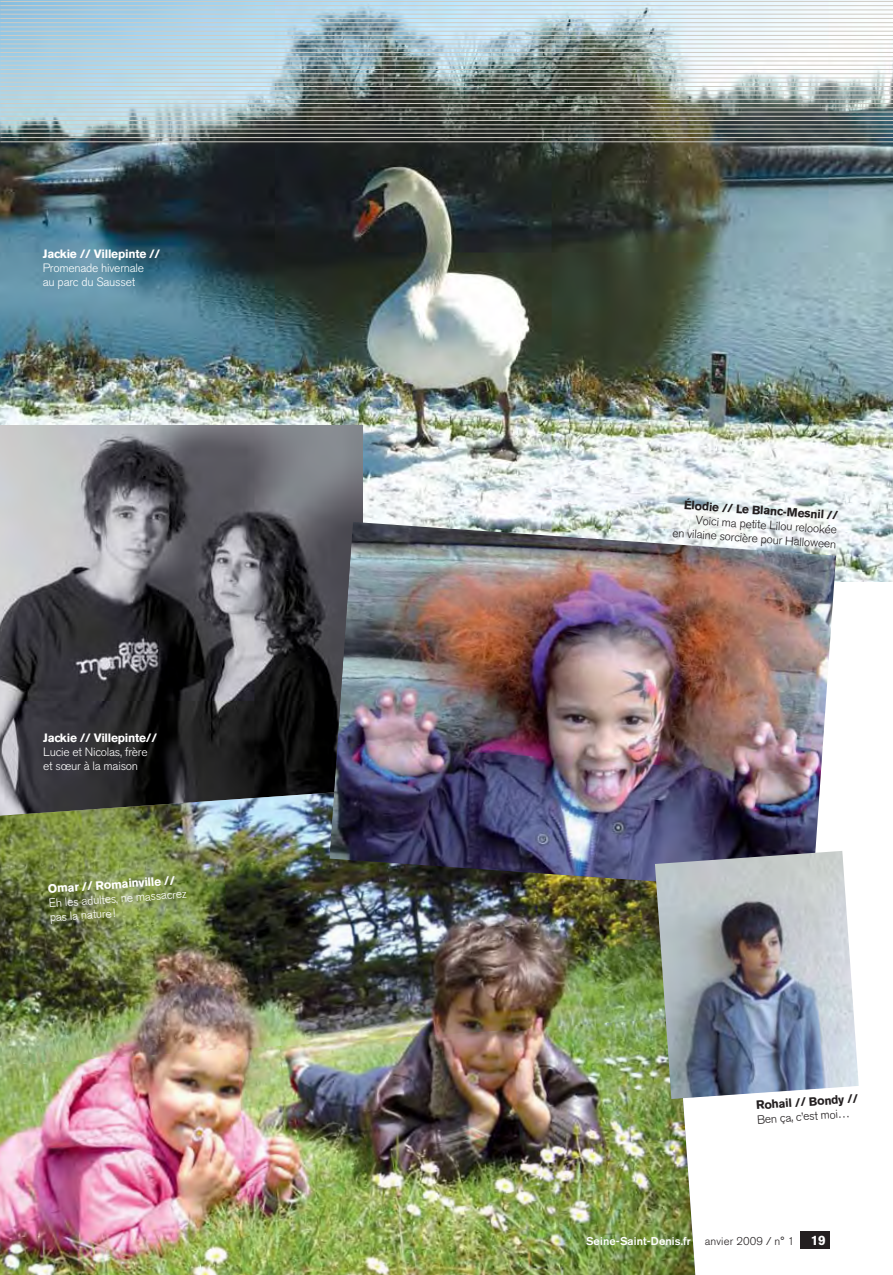
<style>
.page{position:relative;width:893px;height:1275px;background:#fff}
.page>*{position:absolute;margin:0;border:0;box-sizing:border-box;transform-origin:0 0}
.t1{font:300 12px/14.2px "Akzidenz Grotesk BE";letter-spacing:-.02em;color:#fff}
.t2{font:300 12px/14.2px "Akzidenz Grotesk BE";color:#231f20;text-align:right}
.t3{font:700 12px "Akzidenz Grotesk BE";letter-spacing:-.02em;color:#fff}
.t4{font:700 12px "Akzidenz Grotesk BE";color:#231f20}
.t5{font:500 11.25px "Akzidenz Grotesk BE";letter-spacing:.01em;color:#fff}
.s1{font-weight:300}
.s2{font-weight:300;color:#231f20}
.s3{font-weight:700;font-size:13.5px}
</style>
<div class="page">
<img style="left:0;top:0;width:893px;height:581px">
<img style="left:0;top:426px;width:362px;height:343px">
<hr style="left:0;top:137px;width:893px;height:1px;background:#cfccc5">
<hr style="left:0;top:141px;width:893px;height:1px;background:#cfccc5">
<hr style="left:0;top:133px;width:893px;height:1px;background:#cfccc5">
<hr style="left:0;top:129px;width:893px;height:1px;background:#cfccc5">
<hr style="left:0;top:124px;width:893px;height:1px;background:#cfccc5">
<hr style="left:0;top:120px;width:893px;height:1px;background:#cfccc5">
<hr style="left:0;top:116px;width:893px;height:1px;background:#cfccc5">
<hr style="left:0;top:112px;width:893px;height:1px;background:#cfccc5">
<hr style="left:0;top:107px;width:893px;height:1px;background:#cfccc5">
<hr style="left:0;top:103px;width:893px;height:1px;background:#cfccc5">
<hr style="left:0;top:99px;width:893px;height:1px;background:#cfccc5">
<hr style="left:0;top:95px;width:893px;height:1px;background:#cfccc5">
<hr style="left:0;top:90px;width:893px;height:1px;background:#cfccc5">
<hr style="left:0;top:86px;width:893px;height:1px;background:#cfccc5">
<hr style="left:0;top:82px;width:893px;height:1px;background:#cfccc5">
<hr style="left:0;top:78px;width:893px;height:1px;background:#cfccc5">
<hr style="left:0;top:73px;width:893px;height:1px;background:#cfccc5">
<hr style="left:0;top:69px;width:893px;height:1px;background:#cfccc5">
<hr style="left:0;top:65px;width:893px;height:1px;background:#cfccc5">
<hr style="left:0;top:61px;width:893px;height:1px;background:#cfccc5">
<hr style="left:0;top:56px;width:893px;height:1px;background:#cfccc5">
<hr style="left:0;top:52px;width:893px;height:1px;background:#cfccc5">
<hr style="left:0;top:48px;width:893px;height:1px;background:#cfccc5">
<hr style="left:0;top:44px;width:893px;height:1px;background:#cfccc5">
<hr style="left:0;top:39px;width:893px;height:1px;background:#cfccc5">
<hr style="left:0;top:35px;width:893px;height:1px;background:#cfccc5">
<hr style="left:0;top:31px;width:893px;height:1px;background:#cfccc5">
<hr style="left:0;top:27px;width:893px;height:1px;background:#cfccc5">
<hr style="left:0;top:22px;width:893px;height:1px;background:#cfccc5">
<hr style="left:0;top:18px;width:893px;height:1px;background:#cfccc5">
<hr style="left:0;top:14px;width:893px;height:1px;background:#cfccc5">
<hr style="left:0;top:10px;width:893px;height:1px;background:#cfccc5">
<hr style="left:0;top:5px;width:893px;height:1px;background:#cfccc5">
<hr style="left:0;top:1px;width:893px;height:1px;background:#cfccc5">
<img style="left:0;top:769px;width:696px;height:505px">
<img style="left:329px;top:522px;width:507px;height:370px">
<img style="left:655px;top:850px;width:203px;height:248px">
<div style="left:800px;top:1231px;width:29px;height:17px;background:#231f20"></div>
<p class="t3" style="left:43px;top:249px;width:119px">Jackie // Villepinte //</p>
<p class="t1" style="left:43px;top:262px;width:103px">Promenade hivernale au parc du Sausset</p>
<p class="t3" style="left:43px;top:733px;width:115px">Jackie // Villepinte//</p>
<p class="t1" style="left:43px;top:745px;width:106px">Lucie et Nicolas, frère et sœur à la maison</p>
<p class="t3" style="left:48px;top:884px;width:129px;rotate:-4deg">Omar // Romainville //</p>
<p class="t1" style="left:49px;top:897px;width:139px;rotate:-4deg">Eh les adultes, ne massacrez pas la nature !</p>
<p class="t4" style="left:684px;top:500px;width:156px;rotate:4deg">Élodie // Le Blanc-Mesnil //</p>
<p class="t2" style="left:673px;top:512px;width:166px;rotate:4deg">Voici ma petite Lilou relookée<br>en vilaine sorcière pour Halloween</p>
<p class="t4" style="left:755px;top:1100px;width:104px;rotate:-4deg">Rohail // Bondy //</p>
<p class="t2" style="left:756px;top:1113px;width:94px;rotate:-4deg">Ben ça, c’est moi…</p>
<p class="t5" style="left:586px;top:1236px;width:241px">Seine-Saint-Denis.fr <span class="s1">/ j</span><span class="s2">anvier 2009 / n° 1</span> <span class="s3">19</span></p>
</div>
